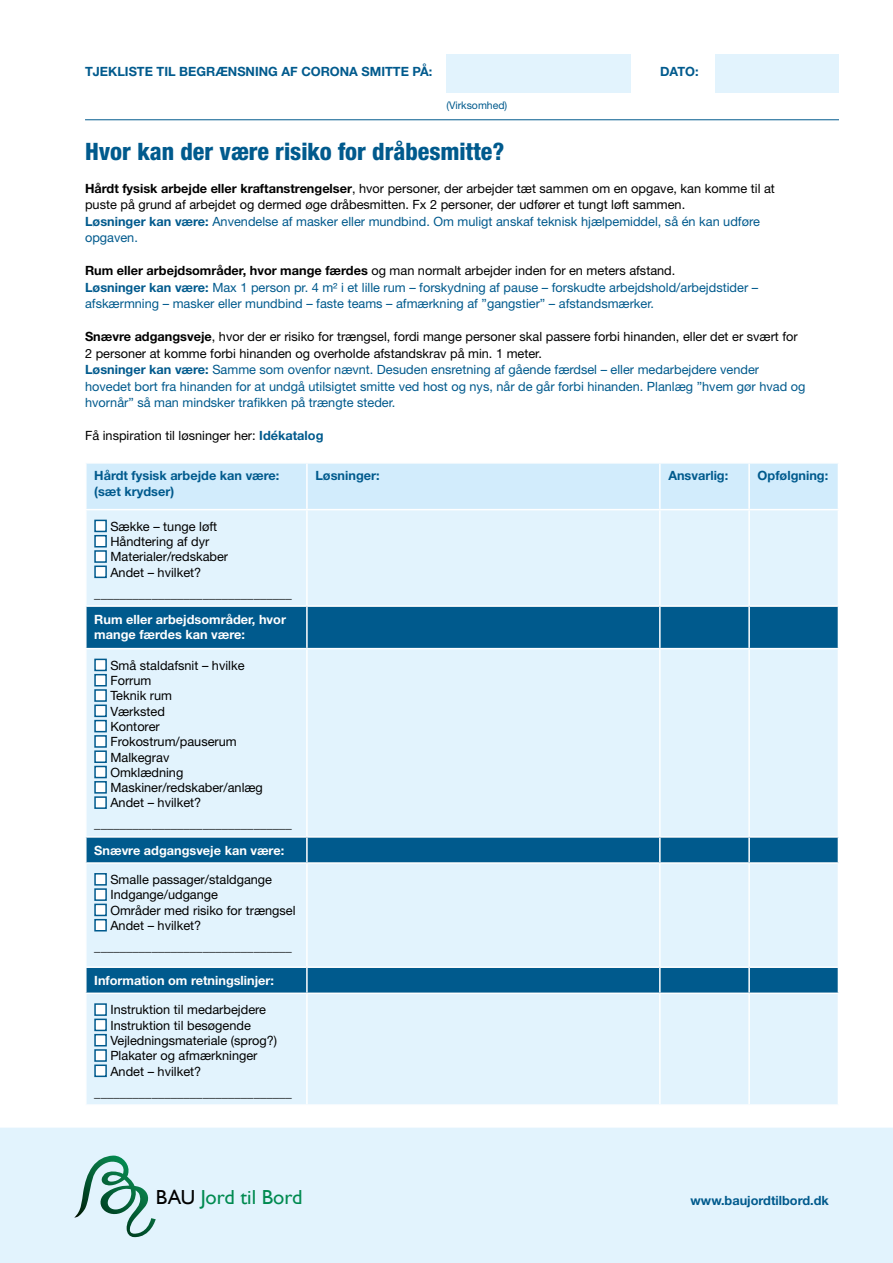
<style>
.page{position:relative;width:893px;height:1263px;background:#fff}
.page>*{position:absolute;margin:0;border:0;box-sizing:border-box;transform-origin:0 0}
.t1{font:800 condensed 24px "Helvetica Neue LT Pro";color:#005a8d}
.t2{font:20.25px "Gill Sans";color:#008a50}
.t3{font:12.75px/15.3px "Helvetica Neue LT Pro";color:#000}
.t4{font:12.75px/16.5px "Helvetica Neue LT Pro";color:#005a8d}
.t5{font:700 12.75px/15.3px "Helvetica Neue LT Pro";color:#005a8d}
.t6{font:700 12.75px/15.3px "Helvetica Neue LT Pro";color:#fff}
.t7{font:10.5px "Helvetica Neue LT Pro";color:#005a8d}
.s1{font-weight:700}
.s2{font-weight:700;color:#005a8d}
.s3{color:#005a8d}
.s4{font-weight:700;color:#000}
.s5{color:#000}
</style>
<div class="page">
<div style="left:0;top:1127px;width:893px;height:136px;background:#e2f3fd"></div>
<svg style="left:74px;top:1155px;width:82px;height:82px;background:#add0ce"></svg>
<div style="left:446px;top:54px;width:185px;height:39px;background:#e2f3fd"></div>
<div style="left:716px;top:54px;width:123px;height:39px;background:#e2f3fd"></div>
<div style="left:87px;top:464px;width:751px;height:45px;background:#d2ecfc"></div>
<div style="left:87px;top:510px;width:751px;height:594px;background:#e2f3fd"></div>
<svg style="left:87px;top:607px;width:751px;height:385px;background:#accee2"></svg>
<hr style="left:306px;top:464px;width:2px;height:45px;background:#fff">
<hr style="left:659px;top:464px;width:2px;height:45px;background:#fff">
<hr style="left:748px;top:464px;width:2px;height:45px;background:#fff">
<hr style="left:306px;top:510px;width:2px;height:95px;background:#fff">
<hr style="left:659px;top:510px;width:2px;height:95px;background:#fff">
<hr style="left:748px;top:510px;width:2px;height:95px;background:#fff">
<hr style="left:85px;top:605px;width:222px;height:2px;background:#fff">
<hr style="left:307px;top:605px;width:353px;height:2px;background:#fff">
<hr style="left:306px;top:607px;width:2px;height:41px;background:#fff">
<hr style="left:660px;top:605px;width:89px;height:2px;background:#fff">
<hr style="left:659px;top:607px;width:2px;height:41px;background:#fff">
<hr style="left:749px;top:605px;width:90px;height:2px;background:#fff">
<hr style="left:748px;top:607px;width:2px;height:41px;background:#fff">
<hr style="left:85px;top:648px;width:222px;height:1px;background:#fff">
<hr style="left:307px;top:648px;width:353px;height:1px;background:#fff">
<hr style="left:306px;top:649px;width:2px;height:187px;background:#fff">
<hr style="left:660px;top:648px;width:89px;height:1px;background:#fff">
<hr style="left:659px;top:649px;width:2px;height:187px;background:#fff">
<hr style="left:749px;top:648px;width:90px;height:1px;background:#fff">
<hr style="left:748px;top:649px;width:2px;height:187px;background:#fff">
<hr style="left:85px;top:836px;width:222px;height:2px;background:#fff">
<hr style="left:307px;top:836px;width:353px;height:2px;background:#fff">
<hr style="left:306px;top:838px;width:2px;height:24px;background:#fff">
<hr style="left:660px;top:836px;width:89px;height:2px;background:#fff">
<hr style="left:659px;top:838px;width:2px;height:24px;background:#fff">
<hr style="left:749px;top:836px;width:90px;height:2px;background:#fff">
<hr style="left:748px;top:838px;width:2px;height:24px;background:#fff">
<hr style="left:85px;top:862px;width:222px;height:2px;background:#fff">
<hr style="left:307px;top:862px;width:353px;height:2px;background:#fff">
<hr style="left:306px;top:864px;width:2px;height:102px;background:#fff">
<hr style="left:660px;top:862px;width:89px;height:2px;background:#fff">
<hr style="left:659px;top:864px;width:2px;height:102px;background:#fff">
<hr style="left:749px;top:862px;width:90px;height:2px;background:#fff">
<hr style="left:748px;top:864px;width:2px;height:102px;background:#fff">
<hr style="left:85px;top:966px;width:222px;height:2px;background:#fff">
<hr style="left:307px;top:966px;width:353px;height:2px;background:#fff">
<hr style="left:306px;top:968px;width:2px;height:24px;background:#fff">
<hr style="left:660px;top:966px;width:89px;height:2px;background:#fff">
<hr style="left:659px;top:968px;width:2px;height:24px;background:#fff">
<hr style="left:749px;top:966px;width:90px;height:2px;background:#fff">
<hr style="left:748px;top:968px;width:2px;height:24px;background:#fff">
<hr style="left:85px;top:992px;width:222px;height:2px;background:#fff">
<hr style="left:307px;top:992px;width:353px;height:2px;background:#fff">
<hr style="left:306px;top:994px;width:2px;height:110px;background:#fff">
<hr style="left:660px;top:992px;width:89px;height:2px;background:#fff">
<hr style="left:659px;top:994px;width:2px;height:110px;background:#fff">
<hr style="left:749px;top:992px;width:90px;height:2px;background:#fff">
<hr style="left:748px;top:994px;width:2px;height:110px;background:#fff">
<div style="left:94px;top:520px;width:13px;height:12px;background:#fff;border:2px solid #005a8d"></div>
<div style="left:94px;top:535px;width:13px;height:12px;background:#fff;border:2px solid #005a8d"></div>
<div style="left:94px;top:550px;width:13px;height:13px;background:#fff;border:2px solid #005a8d"></div>
<div style="left:94px;top:565px;width:13px;height:13px;background:#fff;border:2px solid #005a8d"></div>
<div style="left:94px;top:659px;width:13px;height:12px;background:#fff;border:2px solid #005a8d"></div>
<div style="left:94px;top:674px;width:13px;height:12px;background:#fff;border:2px solid #005a8d"></div>
<div style="left:94px;top:689px;width:13px;height:13px;background:#fff;border:2px solid #005a8d"></div>
<div style="left:94px;top:704px;width:13px;height:13px;background:#fff;border:2px solid #005a8d"></div>
<div style="left:94px;top:720px;width:13px;height:12px;background:#fff;border:2px solid #005a8d"></div>
<div style="left:94px;top:735px;width:13px;height:13px;background:#fff;border:2px solid #005a8d"></div>
<div style="left:94px;top:750px;width:13px;height:13px;background:#fff;border:2px solid #005a8d"></div>
<div style="left:94px;top:766px;width:13px;height:12px;background:#fff;border:2px solid #005a8d"></div>
<div style="left:94px;top:781px;width:13px;height:13px;background:#fff;border:2px solid #005a8d"></div>
<div style="left:94px;top:796px;width:13px;height:13px;background:#fff;border:2px solid #005a8d"></div>
<div style="left:94px;top:873px;width:13px;height:12px;background:#fff;border:2px solid #005a8d"></div>
<div style="left:94px;top:888px;width:13px;height:13px;background:#fff;border:2px solid #005a8d"></div>
<div style="left:94px;top:904px;width:13px;height:12px;background:#fff;border:2px solid #005a8d"></div>
<div style="left:94px;top:919px;width:13px;height:12px;background:#fff;border:2px solid #005a8d"></div>
<div style="left:94px;top:1003px;width:13px;height:13px;background:#fff;border:2px solid #005a8d"></div>
<div style="left:94px;top:1018px;width:13px;height:13px;background:#fff;border:2px solid #005a8d"></div>
<div style="left:94px;top:1034px;width:13px;height:12px;background:#fff;border:2px solid #005a8d"></div>
<div style="left:94px;top:1049px;width:13px;height:13px;background:#fff;border:2px solid #005a8d"></div>
<div style="left:94px;top:1064px;width:13px;height:13px;background:#fff;border:2px solid #005a8d"></div>
<hr style="left:85px;top:119px;width:754px;height:1px;background:#005a8d">
<p class="t5" style="left:85px;top:64px;width:349px">TJEKLISTE TIL BEGRÆNSNING AF CORONA SMITTE PÅ:</p>
<p class="t5" style="left:660px;top:64px;width:40px">DATO:</p>
<p class="t7" style="left:446px;top:98px;width:62px">(Virksomhed)</p>
<h1 class="t1" style="left:85px;top:136px;width:421px">Hvor kan der være risiko for dråbesmitte?</h1>
<p class="t3" style="left:85px;top:179px;width:691px;line-height:16.5px"><span class="s1">Hårdt fysisk arbejde eller kraftanstrengelser</span>, hvor personer, der arbejder tæt sammen om en opgave, kan komme til at puste på grund af arbejdet og dermed øge dråbesmitten. Fx 2 personer, der udfører et tungt løft sammen.<br><span class="s2">Løsninger kan være:</span> <span class="s3">Anvendelse af masker eller mundbind. Om muligt anskaf teknisk hjælpemiddel, så én kan udføre opgaven.</span></p>
<p class="t4" style="left:85px;top:262px;width:675px"><span class="s4">Rum eller arbejdsområder, hvor mange færdes</span> <span class="s5">og man normalt arbejder inden for en meters afstand.<br></span><span class="s1">Løsninger kan være:</span> Max 1 person pr. 4 m² i et lille rum – forskydning af pause – forskudte arbejdshold/arbejdstider – afskærmning – masker eller mundbind – faste teams – afmærkning af ”gangstier” – afstandsmærker.</p>
<p class="t4" style="left:85px;top:328px;width:722px"><span class="s4">Snævre adgangsveje</span><span class="s5">, hvor der er risiko for trængsel, fordi mange personer skal passere forbi hinanden, eller det er svært for 2 personer at komme forbi hinanden og overholde afstandskrav på min. 1 meter.<br></span><span class="s1">Løsninger kan være:</span> Samme som ovenfor nævnt. Desuden ensretning af gående færdsel – eller medarbejdere vender hovedet bort fra hinanden for at undgå utilsigtet smitte ved host og nys, når de går forbi hinanden. Planlæg ”hvem gør hvad og hvornår” så man mindsker trafikken på trængte steder.</p>
<p class="t3" style="left:85px;top:428px;width:240px">Få inspiration til løsninger her: <span class="s2">Idékatalog</span></p>
<p class="t5" style="left:94px;top:468px;width:187px">Hårdt fysisk arbejde kan være: (sæt krydser)</p>
<p class="t5" style="left:315px;top:468px;width:66px">Løsninger:</p>
<p class="t5" style="left:668px;top:468px;width:61px">Ansvarlig:</p>
<p class="t5" style="left:758px;top:468px;width:72px">Opfølgning:</p>
<p class="t3" style="left:110px;top:518px;width:119px">Sække – tunge løft<br>Håndtering af dyr<br>Materialer/redskaber<br>Andet – hvilket?</p>
<p class="t3" style="left:94px;top:585px;width:199px">_______________________________</p>
<p class="t6" style="left:94px;top:611px;width:193px">Rum eller arbejdsområder, hvor mange færdes kan være:</p>
<p class="t3" style="left:110px;top:657px;width:154px">Små staldafsnit – hvilke<br>Forrum<br>Teknik rum<br>Værksted<br>Kontorer<br>Frokostrum/pauserum<br>Malkegrav<br>Omklædning<br>Maskiner/redskaber/anlæg<br>Andet – hvilket?</p>
<p class="t3" style="left:94px;top:816px;width:199px">_______________________________</p>
<p class="t6" style="left:94px;top:842px;width:191px">Snævre adgangsveje kan være:</p>
<p class="t3" style="left:110px;top:871px;width:187px">Smalle passager/staldgange<br>Indgange/udgange<br>Områder med risiko for trængsel<br>Andet – hvilket?</p>
<p class="t3" style="left:94px;top:938px;width:199px">_______________________________</p>
<p class="t6" style="left:94px;top:972px;width:181px">Information om retningslinjer:</p>
<p class="t3" style="left:110px;top:1002px;width:168px">Instruktion til medarbejdere<br>Instruktion til besøgende<br>Vejledningsmateriale (sprog?)<br>Plakater og afmærkninger<br>Andet – hvilket?</p>
<p class="t3" style="left:94px;top:1084px;width:199px">_______________________________</p>
<h2 class="t2" style="left:156px;top:1185px;width:148px"><span class="s5">BAU</span> Jord til Bord</h2>
<p class="t5" style="left:691px;top:1192px;width:140px">www.baujordtilbord.dk</p>
</div>
